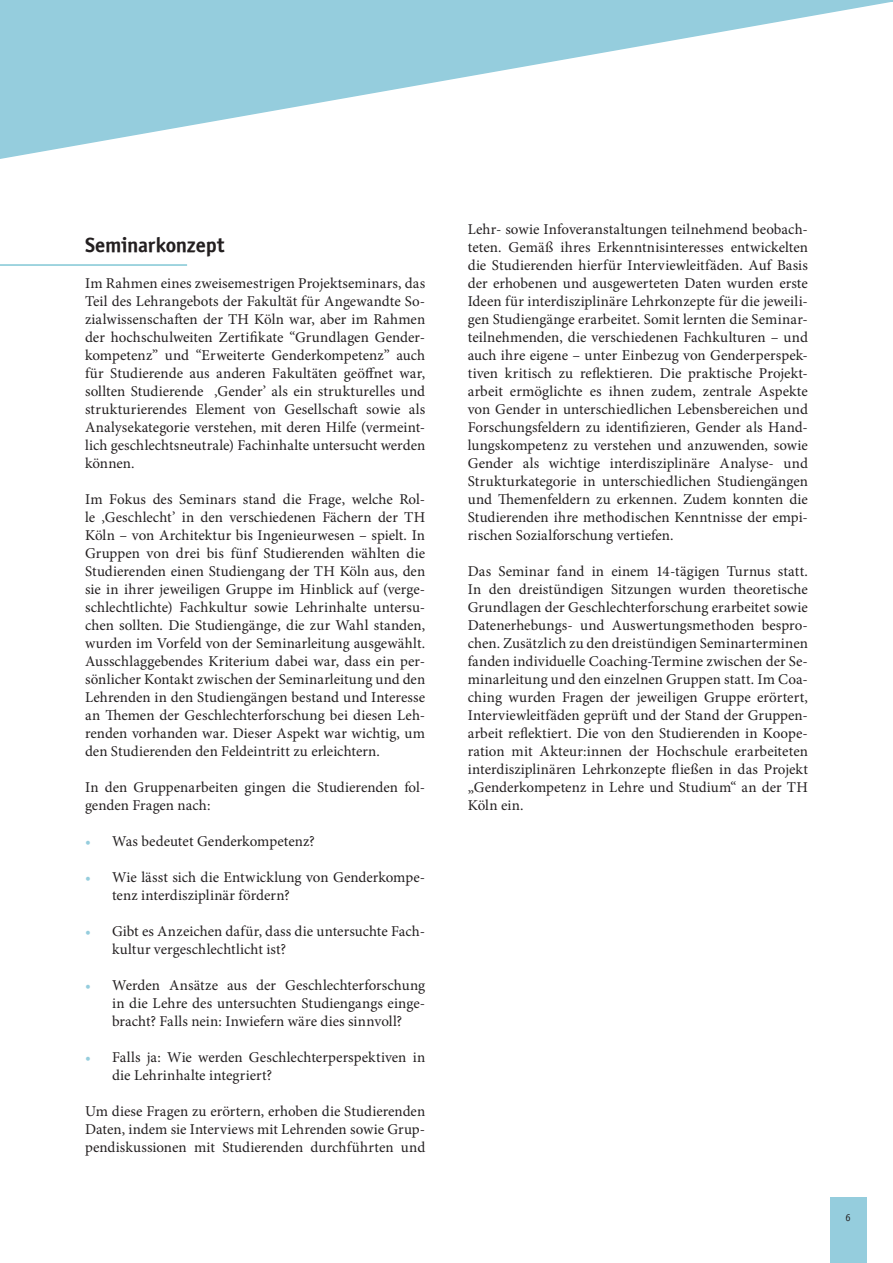
<style>
.page{position:relative;width:893px;height:1263px;background:#fff}
.page>*{position:absolute;margin:0;border:0;box-sizing:border-box;transform-origin:0 0}
.t1{font:21px "Officina Sans ITCTT Bold";letter-spacing:-.01em;color:#231f20}
.t2{font:15px/18px "Minion Pro";color:#231f20;text-align:justify}
.Fußzeile_Text{font:10.5px "Officina Sans ITCTT Book";color:#231f20}
.s1{color:#95cddd}
</style>
<div class="page">
<div style="left:830px;top:1197px;width:37px;height:66px;background:#95cddd"></div>
<hr style="left:0;top:264px;width:187px;height:2px;background:#82c7d5">
<svg style="left:0;top:0;width:893px;height:159px"></svg>
<h3 class="t1" style="left:85px;top:232px;width:141px">Seminarkonzept</h3>
<h3 class="t2" style="left:85px;top:274px;width:342px">Im Rahmen eines zweisemestrigen Projektseminars, das Teil des Lehrangebots der Fakultät für Angewandte So&shy;zialwissenschaften der TH Köln war, aber im Rahmen der hochschulweiten Zertifikate “Grundlagen Gender&shy;kompetenz” und “Erweiterte Genderkompetenz” auch für Studierende aus anderen Fakultäten geöffnet war, sollten Studierende ‚Gender’ als ein strukturelles und strukturierendes Element von Gesellschaft sowie als Analysekategorie verstehen, mit deren Hilfe (vermeint&shy;lich geschlechtsneutrale) Fachinhalte untersucht werden können.</h3>
<h3 class="t2" style="left:85px;top:490px;width:342px">Im Fokus des Seminars stand die Frage, welche Rol&shy;le ‚Geschlecht’ in den verschiedenen Fächern der TH Köln – von Architektur bis Ingenieurwesen – spielt. In Gruppen von drei bis fünf Studierenden wählten die Studierenden einen Studiengang der TH Köln aus, den sie in ihrer jeweiligen Gruppe im Hinblick auf (verge&shy;schlechtlichte) Fachkultur sowie Lehrinhalte untersu&shy;chen sollten. Die Studiengänge, die zur Wahl standen, wurden im Vorfeld von der Seminarleitung ausgewählt.<br>Ausschlaggebendes Kriterium dabei war, dass ein per&shy;sönlicher Kontakt zwischen der Seminarleitung und den Lehrenden in den Studiengängen bestand und Interesse an Themen der Geschlechterforschung bei diesen Leh&shy;renden vorhanden war. Dieser Aspekt war wichtig, um den Studierenden den Feldeintritt zu erleichtern.</h3>
<h3 class="t2" style="left:85px;top:778px;width:342px">In den Gruppenarbeiten gingen die Studierenden fol&shy;genden Fragen nach:</h3>
<p class="t2" style="left:85px;top:832px;width:231px"><span class="s1">•</span> Was bedeutet Genderkompetenz?</p>
<p class="t2" style="left:112px;top:868px;width:315px;text-indent:-27px"><span class="s1">•</span> Wie lässt sich die Entwicklung von Genderkompe&shy;tenz interdisziplinär fördern?</p>
<p class="t2" style="left:112px;top:922px;width:315px;text-indent:-27px"><span class="s1">•</span> Gibt es Anzeichen dafür, dass die untersuchte Fach&shy;kultur vergeschlechtlicht ist?</p>
<p class="t2" style="left:112px;top:976px;width:315px;text-indent:-27px"><span class="s1">•</span> Werden Ansätze aus der Geschlechterforschung in die Lehre des untersuchten Studiengangs einge&shy;bracht? Falls nein: Inwiefern wäre dies sinnvoll?</p>
<p class="t2" style="left:112px;top:1048px;width:315px;text-indent:-27px"><span class="s1">•</span> Falls ja: Wie werden Geschlechterperspektiven in die Lehrinhalte integriert?</p>
<h3 class="t2" style="left:85px;top:1102px;width:342px">Um diese Fragen zu erörtern, erhoben die Studierenden Daten, indem sie Interviews mit Lehrenden sowie Grup&shy;pendiskussionen mit Studierenden durchführten und</h3>
<h3 class="t2" style="left:468px;top:220px;width:342px">Lehr- sowie Infoveranstaltungen teilnehmend beobach&shy;teten. Gemäß ihres Erkenntnisinteresses entwickelten die Studierenden hierfür Interviewleitfäden. Auf Basis der erhobenen und ausgewerteten Daten wurden erste Ideen für interdisziplinäre Lehrkonzepte für die jeweili&shy;gen Studiengänge erarbeitet. Somit lernten die Seminar&shy;teilnehmenden, die verschiedenen Fachkulturen – und auch ihre eigene – unter Einbezug von Genderperspek&shy;tiven kritisch zu reflektieren. Die praktische Projekt&shy;arbeit ermöglichte es ihnen zudem, zentrale Aspekte von Gender in unterschiedlichen Lebensbereichen und Forschungsfeldern zu identifizieren, Gender als Hand&shy;lungskompetenz zu verstehen und anzuwenden, sowie Gender als wichtige interdisziplinäre Analyse- und Strukturkategorie in unterschiedlichen Studiengängen und Themenfeldern zu erkennen. Zudem konnten die Studierenden ihre methodischen Kenntnisse der empi&shy;rischen Sozialforschung vertiefen.</h3>
<h3 class="t2" style="left:468px;top:562px;width:342px">Das Seminar fand in einem 14-tägigen Turnus statt.<br>In den dreistündigen Sitzungen wurden theoretische Grundlagen der Geschlechterforschung erarbeitet sowie Datenerhebungs- und Auswertungsmethoden bespro&shy;chen. Zusätzlich zu den dreistündigen Seminarterminen fanden individuelle Coaching-Termine zwischen der Se&shy;minarleitung und den einzelnen Gruppen statt. Im Coa&shy;ching wurden Fragen der jeweiligen Gruppe erörtert, Interviewleitfäden geprüft und der Stand der Gruppen&shy;arbeit reflektiert. Die von den Studierenden in Koope&shy;ration mit Akteur:innen der Hochschule erarbeiteten interdisziplinären Lehrkonzepte fließen in das Projekt „Genderkompetenz in Lehre und Studium“ an der TH Köln ein.</h3>
<p class="Fußzeile_Text" style="left:845px;top:1211px;width:7px">6</p>
</div>
